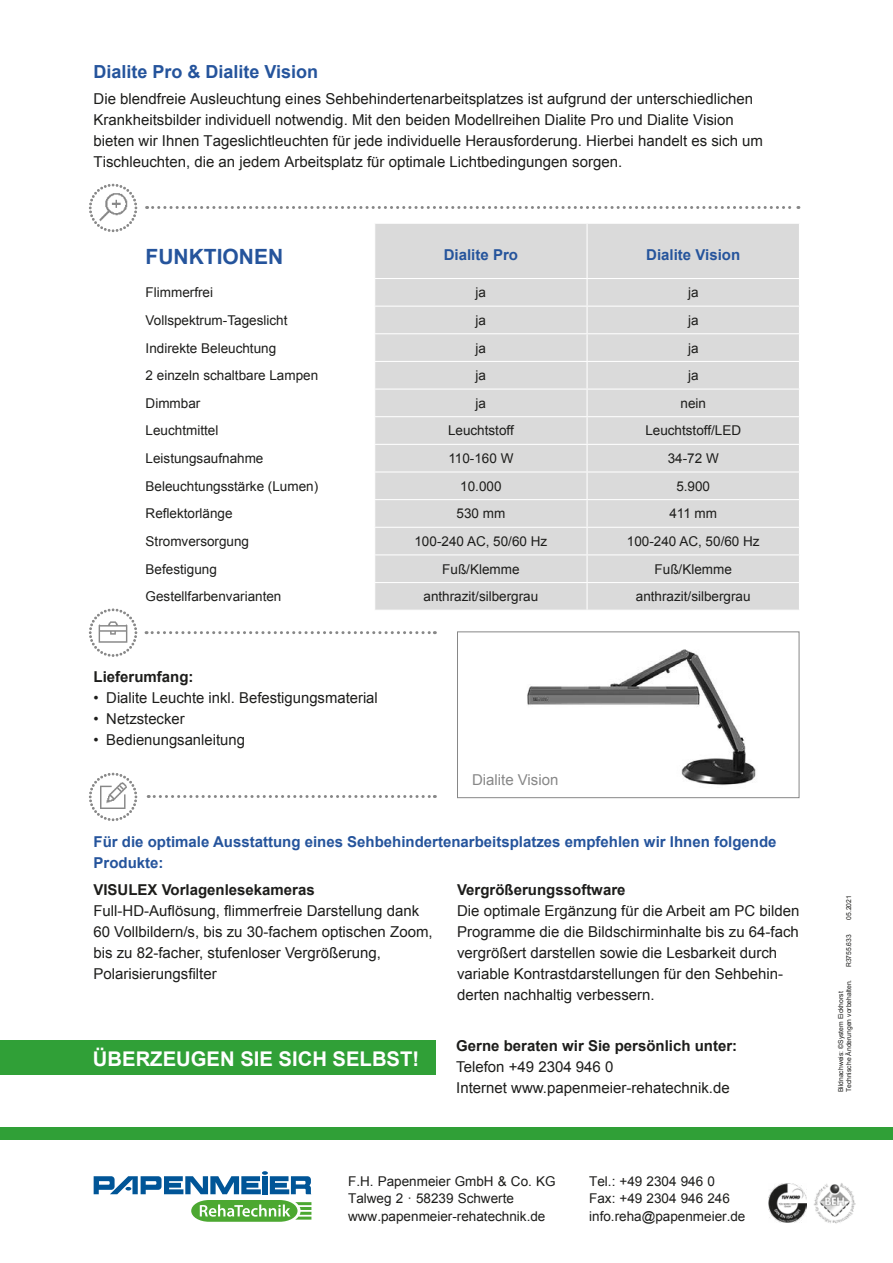
<style>
.page{position:relative;width:893px;height:1263px;background:#fff}
.page>*{position:absolute;margin:0;border:0;box-sizing:border-box;transform-origin:0 0}
.Headline_Versalien{font:700 21px "Arial";color:#25549c}
.Headline_Versalien-2{font:700 20.25px "Arial";color:#fff}
.Headline_2_Seite_oben{font:700 18px "Arial";color:#25549c}
.Fließtext{font:15px/21px "Arial";color:#1d1d1b}
.Fließtext_bold{font:700 15px/21px "Arial";color:#25549c}
.Fließtext-2{font:700 15px "Arial";color:#1d1d1b}
.Lieferumfang{font:700 15px "Arial";color:#1d1d1b}
.Fließtext-3{font:15px "Arial";color:#878787}
.Adresse{font:13.5px "Arial";color:#1d1d1b}
.Page_Body_Text_-_Black{font:13.5px "Arial";color:#1d1d1b}
.Body{font:6.75px "Arial";color:#1d1d1b}
</style>
<div class="page">
<div style="left:375px;top:224px;width:424px;height:386px;background:#dadada"></div>
<hr style="left:374px;top:278px;width:213px;height:1px;background:#fff">
<hr style="left:587px;top:278px;width:213px;height:1px;background:#fff">
<hr style="left:374px;top:306px;width:213px;height:1px;background:#fff">
<hr style="left:587px;top:306px;width:213px;height:1px;background:#fff">
<hr style="left:374px;top:333px;width:213px;height:1px;background:#fff">
<hr style="left:587px;top:333px;width:213px;height:1px;background:#fff">
<hr style="left:374px;top:361px;width:213px;height:1px;background:#fff">
<hr style="left:587px;top:361px;width:213px;height:1px;background:#fff">
<hr style="left:374px;top:388px;width:213px;height:2px;background:#fff">
<hr style="left:587px;top:388px;width:213px;height:2px;background:#fff">
<hr style="left:374px;top:416px;width:213px;height:1px;background:#fff">
<hr style="left:587px;top:416px;width:213px;height:1px;background:#fff">
<hr style="left:374px;top:444px;width:213px;height:1px;background:#fff">
<hr style="left:587px;top:444px;width:213px;height:1px;background:#fff">
<hr style="left:374px;top:471px;width:213px;height:1px;background:#fff">
<hr style="left:587px;top:471px;width:213px;height:1px;background:#fff">
<hr style="left:374px;top:499px;width:213px;height:1px;background:#fff">
<hr style="left:587px;top:499px;width:213px;height:1px;background:#fff">
<hr style="left:374px;top:527px;width:213px;height:1px;background:#fff">
<hr style="left:587px;top:527px;width:213px;height:1px;background:#fff">
<hr style="left:374px;top:554px;width:213px;height:1px;background:#fff">
<hr style="left:587px;top:554px;width:213px;height:1px;background:#fff">
<hr style="left:374px;top:582px;width:213px;height:1px;background:#fff">
<hr style="left:587px;top:582px;width:213px;height:1px;background:#fff">
<svg style="left:587px;top:279px;width:1px;height:331px"></svg>
<hr style="left:587px;top:224px;width:1px;height:54px;background:#fff">
<svg style="left:89px;top:184px;width:48px;height:48px"></svg>
<img style="left:91px;top:190px;width:45px;height:40px">
<svg style="left:147px;top:206px;width:652px;height:3px"></svg>
<svg style="left:146px;top:631px;width:289px;height:3px"></svg>
<svg style="left:89px;top:609px;width:48px;height:48px"></svg>
<div style="left:0;top:1040px;width:436px;height:35px;background:#30a037"></div>
<svg style="left:148px;top:795px;width:287px;height:3px"></svg>
<svg style="left:89px;top:773px;width:48px;height:48px"></svg>
<img style="left:93px;top:774px;width:42px;height:43px">
<img style="left:527px;top:649px;width:229px;height:137px">
<div style="left:457px;top:631px;width:342px;height:167px;border:1px solid #878787"></div>
<svg style="left:94px;top:1171px;width:217px;height:23px"></svg>
<svg style="left:191px;top:1200px;width:120px;height:22px"></svg>
<img style="left:814px;top:1183px;width:42px;height:41px">
<div style="left:0;top:1127px;width:893px;height:13px;background:#30a037"></div>
<img style="left:768px;top:1183px;width:39px;height:39px">
<h2 class="Headline_2_Seite_oben" style="left:94px;top:60px;width:226px">Dialite Pro &amp; Dialite Vision</h2>
<p class="Fließtext" style="left:94px;top:89px;width:671px">Die blendfreie Ausleuchtung eines Sehbehindertenarbeitsplatzes ist aufgrund der unterschiedlichen Krankheitsbilder individuell notwendig. Mit den beiden Modellreihen Dialite Pro und Dialite Vision bieten wir Ihnen Tageslichtleuchten für jede individuelle Herausforderung. Hierbei handelt es sich um Tischleuchten, die an jedem Arbeitsplatz für optimale Lichtbedingungen sorgen.</p>
<h2 class="Headline_Versalien" style="left:146px;top:242px;width:139px">FUNKTIONEN</h2>
<p class="Fließtext_bold" style="left:444px;top:245px;width:76px">Dialite Pro</p>
<p class="Fließtext_bold" style="left:646px;top:245px;width:95px">Dialite Vision</p>
<p class="Adresse" style="left:146px;top:284px;width:69px">Flimmerfrei</p>
<p class="Page_Body_Text_-_Black" style="left:476px;top:284px;width:12px">ja</p>
<p class="Page_Body_Text_-_Black" style="left:688px;top:284px;width:12px">ja</p>
<p class="Adresse" style="left:146px;top:311px;width:143px">Vollspektrum-Tageslicht</p>
<p class="Page_Body_Text_-_Black" style="left:476px;top:311px;width:12px">ja</p>
<p class="Page_Body_Text_-_Black" style="left:688px;top:311px;width:12px">ja</p>
<p class="Adresse" style="left:146px;top:339px;width:132px">Indirekte Beleuchtung</p>
<p class="Page_Body_Text_-_Black" style="left:476px;top:339px;width:12px">ja</p>
<p class="Page_Body_Text_-_Black" style="left:688px;top:339px;width:12px">ja</p>
<p class="Adresse" style="left:146px;top:367px;width:174px">2 einzeln schaltbare Lampen</p>
<p class="Page_Body_Text_-_Black" style="left:476px;top:367px;width:12px">ja</p>
<p class="Page_Body_Text_-_Black" style="left:688px;top:367px;width:12px">ja</p>
<p class="Adresse" style="left:146px;top:394px;width:56px">Dimmbar</p>
<p class="Page_Body_Text_-_Black" style="left:476px;top:394px;width:12px">ja</p>
<p class="Page_Body_Text_-_Black" style="left:680px;top:394px;width:27px">nein</p>
<p class="Adresse" style="left:146px;top:422px;width:74px">Leuchtmittel</p>
<p class="Page_Body_Text_-_Black" style="left:448px;top:422px;width:67px">Leuchtstoff</p>
<p class="Page_Body_Text_-_Black" style="left:645px;top:422px;width:97px">Leuchtstoff/LED</p>
<p class="Adresse" style="left:146px;top:449px;width:119px">Leistungsaufnahme</p>
<p class="Page_Body_Text_-_Black" style="left:448px;top:449px;width:67px">110-160 W</p>
<p class="Page_Body_Text_-_Black" style="left:668px;top:449px;width:53px">34-72 W</p>
<p class="Adresse" style="left:146px;top:477px;width:174px">Beleuchtungsstärke (Lumen)</p>
<p class="Page_Body_Text_-_Black" style="left:460px;top:477px;width:43px">10.000</p>
<p class="Page_Body_Text_-_Black" style="left:676px;top:477px;width:35px">5.900</p>
<p class="Adresse" style="left:146px;top:505px;width:89px">Reflektorlänge</p>
<p class="Page_Body_Text_-_Black" style="left:456px;top:505px;width:50px">530 mm</p>
<p class="Page_Body_Text_-_Black" style="left:669px;top:505px;width:49px">411 mm</p>
<p class="Adresse" style="left:146px;top:532px;width:105px">Stromversorgung</p>
<p class="Page_Body_Text_-_Black" style="left:414px;top:532px;width:134px">100-240 AC, 50/60 Hz</p>
<p class="Page_Body_Text_-_Black" style="left:627px;top:532px;width:134px">100-240 AC, 50/60 Hz</p>
<p class="Adresse" style="left:146px;top:560px;width:73px">Befestigung</p>
<p class="Page_Body_Text_-_Black" style="left:442px;top:560px;width:79px">Fuß/Klemme</p>
<p class="Page_Body_Text_-_Black" style="left:655px;top:560px;width:79px">Fuß/Klemme</p>
<p class="Adresse" style="left:146px;top:587px;width:137px">Gestellfarbenvarianten</p>
<p class="Page_Body_Text_-_Black" style="left:423px;top:588px;width:116px">anthrazit/silbergrau</p>
<p class="Page_Body_Text_-_Black" style="left:636px;top:588px;width:116px">anthrazit/silbergrau</p>
<h2 class="Lieferumfang" style="left:94px;top:667px;width:102px">Lieferumfang:</h2>
<p class="Fließtext" style="left:94px;top:688px;width:286px">• Dialite Leuchte inkl. Befestigungsmaterial</p>
<p class="Fließtext" style="left:94px;top:709px;width:93px">• Netzstecker</p>
<p class="Fließtext" style="left:94px;top:730px;width:153px">• Bedienungsanleitung</p>
<p class="Fließtext-3" style="left:472px;top:770px;width:88px">Dialite Vision</p>
<h2 class="Fließtext_bold" style="left:94px;top:831px;width:684px">Für die optimale Ausstattung eines Sehbehindertenarbeitsplatzes empfehlen wir Ihnen folgende<br>Produkte:</h2>
<p class="Fließtext-2" style="left:93px;top:880px;width:223px">VISULEX Vorlagenlesekameras</p>
<p class="Fließtext" style="left:93px;top:900px;width:341px">Full-HD-Auflösung, flimmerfreie Darstellung dank 60 Vollbildern/s, bis zu 30-fachem optischen Zoom, bis zu 82-facher, stufenloser Vergrößerung, Polarisierungsfilter</p>
<h2 class="Headline_Versalien-2" style="left:93px;top:1046px;width:328px">ÜBERZEUGEN SIE SICH SELBST!</h2>
<p class="Fließtext-2" style="left:457px;top:880px;width:170px">Vergrößerungssoftware</p>
<p class="Fließtext" style="left:457px;top:900px;width:344px">Die optimale Ergänzung für die Arbeit am PC bilden Programme die die Bildschirminhalte bis zu 64-fach vergrößert darstellen sowie die Lesbarkeit durch variable Kontrastdarstellungen für den Sehbehin&shy;derten nachhaltig verbessern.</p>
<p class="Fließtext-2" style="left:456px;top:1036px;width:282px">Gerne beraten wir Sie persönlich unter:</p>
<p class="Fließtext" style="left:456px;top:1056px;width:159px">Telefon +49 2304 946 0</p>
<p class="Fließtext" style="left:456px;top:1077px;width:275px">Internet www.papenmeier-rehatechnik.de</p>
<p class="Adresse" style="left:348px;top:1172px;width:209px">F.H. Papenmeier GmbH &amp; Co. KG</p>
<p class="Adresse" style="left:348px;top:1190px;width:167px">Talweg 2 · 58239 Schwerte</p>
<p class="Adresse" style="left:348px;top:1207px;width:199px">www.papenmeier-rehatechnik.de</p>
<p class="Adresse" style="left:589px;top:1172px;width:127px">Tel.: +49 2304 946 0</p>
<p class="Adresse" style="left:589px;top:1190px;width:142px">Fax: +49 2304 946 246</p>
<p class="Adresse" style="left:589px;top:1207px;width:158px">info.reha@papenmeier.de</p>
<p class="Body" style="left:844px;top:920px;width:26px;rotate:-90deg">05.2021</p>
<p class="Body" style="left:844px;top:967px;width:35px;rotate:-90deg">R3755.633</p>
<p class="Body" style="left:836px;top:1092px;width:102px;rotate:-90deg">Bildnachweis: ©System Eickhorst</p>
<p class="Body" style="left:844px;top:1092px;width:114px;rotate:-90deg">Technische Änderungen vorbehalten.</p>
</div>
